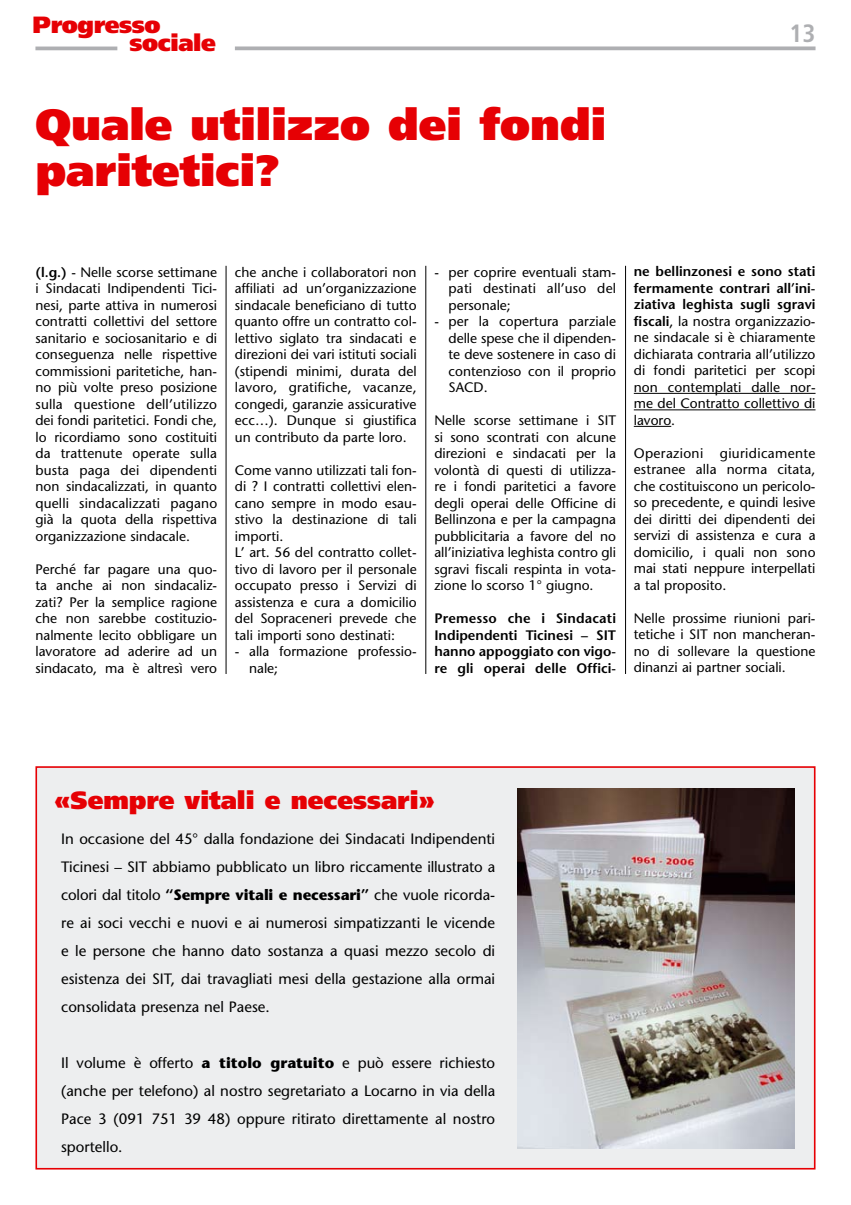
<style>
.page{position:relative;width:851px;height:1205px;background:#fff}
.page>*{position:absolute;margin:0;border:0;box-sizing:border-box;transform-origin:0 0}
.t1{font:900 43.75px/46.2px "Frutiger";color:#e60004}
.t2{font:900 25px "Frutiger";color:#e60004}
.t3{font:700 condensed 25px "Frutiger";color:#aeafb2}
.t4{font:900 23.5px "Frutiger";letter-spacing:-.015em;color:#e60004}
.t5{font:15px/28px "Stone Sans";color:#000;text-align:justify}
.t6{font:13.75px/16.5px "Stone Sans";color:#000;text-align:justify}
.t7{font:600 13.75px/16.5px "Stone Sans";color:#000;text-align:justify}
.s1{font-weight:600}
.s2{font-weight:700}
</style>
<div class="page">
<svg style="left:235px;top:46px;width:580px;height:4px;background:#b7b8bb"></svg>
<hr style="left:35px;top:47px;width:82px;height:3px;background:#aeafb2">
<hr style="left:633px;top:393px;width:182px;height:1px;background:#000">
<hr style="left:633px;top:409px;width:182px;height:1px;background:#000">
<hr style="left:633px;top:426px;width:38px;height:1px;background:#000">
<hr style="left:226px;top:266px;width:1px;height:408px;background:#000">
<hr style="left:425px;top:266px;width:1px;height:408px;background:#000">
<hr style="left:625px;top:266px;width:1px;height:408px;background:#000">
<div style="left:35px;top:766px;width:780px;height:403px;background:#edeeef;border:2px solid #e60004"></div>
<img style="left:517px;top:788px;width:277px;height:360px">
<h3 class="t4" style="left:32px;top:11px;width:129px">Progresso</h3>
<h2 class="t3" style="left:789px;top:19px;width:28px">13</h2>
<h3 class="t4" style="left:129px;top:28px;width:88px">sociale</h3>
<h1 class="t1" style="left:35px;top:101px;width:572px">Quale utilizzo dei fondi paritetici?</h1>
<p class="t6" style="left:35px;top:264px;width:183px"><span class="s1">(l.g.)</span> - Nelle scorse settimane i Sindacati Indipendenti Tici&shy;nesi, parte attiva in numerosi contratti collettivi del settore sanitario e sociosanitario e di conseguenza nelle rispettive commissioni paritetiche, han&shy;no più volte preso posizione sulla questione dell’utilizzo dei fondi paritetici. Fondi che, lo ricordiamo sono costituiti da trattenute operate sulla busta paga dei dipendenti non sindacalizzati, in quanto quelli sindacalizzati pagano già la quota della rispettiva organizzazione sindacale.</p>
<p class="t6" style="left:35px;top:561px;width:183px">Perché far pagare una quo&shy;ta anche ai non sindacaliz&shy;zati? Per la semplice ragione che non sarebbe costituzio&shy;nalmente lecito obbligare un lavoratore ad aderire ad un sindacato, ma è altresì vero</p>
<p class="t6" style="left:235px;top:264px;width:183px">che anche i collaboratori non affiliati ad un’organizzazione sindacale beneficiano di tutto quanto offre un contratto col&shy;lettivo siglato tra sindacati e direzioni dei vari istituti sociali (stipendi minimi, durata del lavoro, gratifiche, vacanze, congedi, garanzie assicurative ecc…). Dunque si giustifica un contributo da parte loro.</p>
<p class="t6" style="left:235px;top:462px;width:183px;text-align:left">Come vanno utilizzati tali fon&shy;di ? I contratti collettivi elen&shy;cano sempre in modo esau&shy;stivo la destinazione di tali importi.<br>L’ art. 56 del contratto collet&shy;tivo di lavoro per il personale occupato presso i Servizi di assistenza e cura a domicilio del Sopraceneri prevede che tali importi sono destinati:</p>
<p class="t6" style="left:249px;top:643px;width:169px;text-indent:-14px">- alla formazione professio&shy;nale;</p>
<p class="t6" style="left:448px;top:264px;width:169px;text-indent:-14px">- per coprire eventuali stam&shy;pati destinati all’uso del personale;</p>
<p class="t6" style="left:448px;top:313px;width:169px;text-indent:-14px">- per la copertura parziale delle spese che il dipenden&shy;te deve sostenere in caso di contenzioso con il proprio SACD.</p>
<p class="t6" style="left:434px;top:412px;width:183px">Nelle scorse settimane i SIT si sono scontrati con alcune direzioni e sindacati per la volontà di questi di utilizza&shy;re i fondi paritetici a favore degli operai delle Officine di Bellinzona e per la campagna pubblicitaria a favore del no all’iniziativa leghista contro gli sgravi fiscali respinta in vota&shy;zione lo scorso 1° giugno.</p>
<p class="t7" style="left:434px;top:610px;width:183px">Premesso che i Sindacati Indipendenti Ticinesi – SIT hanno appoggiato con vigo&shy;re gli operai delle Offici-</p>
<p class="t6" style="left:633px;top:263px;width:183px"><span class="s1">ne bellinzonesi e sono stati fermamente contrari all’ini&shy;ziativa leghista sugli sgravi fiscali</span>, la nostra organizzazio&shy;ne sindacale si è chiaramente dichiarata contraria all’utilizzo di fondi paritetici per scopi non contemplati dalle nor&shy;me del Contratto collettivo di lavoro.</p>
<p class="t6" style="left:633px;top:444px;width:183px">Operazioni giuridicamente estranee alla norma citata, che costituiscono un pericolo&shy;so precedente, e quindi lesive dei diritti dei dipendenti dei servizi di assistenza e cura a domicilio, i quali non sono mai stati neppure interpellati a tal proposito.</p>
<p class="t6" style="left:633px;top:609px;width:183px">Nelle prossime riunioni pari&shy;tetiche i SIT non mancheran&shy;no di sollevare la questione dinanzi ai partner sociali.</p>
<h2 class="t2" style="left:54px;top:785px;width:382px">«Sempre vitali e necessari»</h2>
<p class="t5" style="left:61px;top:824px;width:435px">In occasione del 45° dalla fondazione dei Sindacati Indipendenti Ticinesi – SIT abbiamo pubblicato un libro riccamente illustrato a colori dal titolo <span class="s2">“Sempre vitali e necessari”</span> che vuole ricorda&shy;re ai soci vecchi e nuovi e ai numerosi simpatizzanti le vicende e le persone che hanno dato sostanza a quasi mezzo secolo di esistenza dei SIT, dai travagliati mesi della gestazione alla ormai consolidata presenza nel Paese.</p>
<p class="t5" style="left:61px;top:1048px;width:435px">Il volume è offerto <span class="s2">a titolo gratuito</span> e può essere richiesto (anche per telefono) al nostro segretariato a Locarno in via della Pace 3 (091 751 39 48) oppure ritirato direttamente al nostro sportello.</p>
</div>
